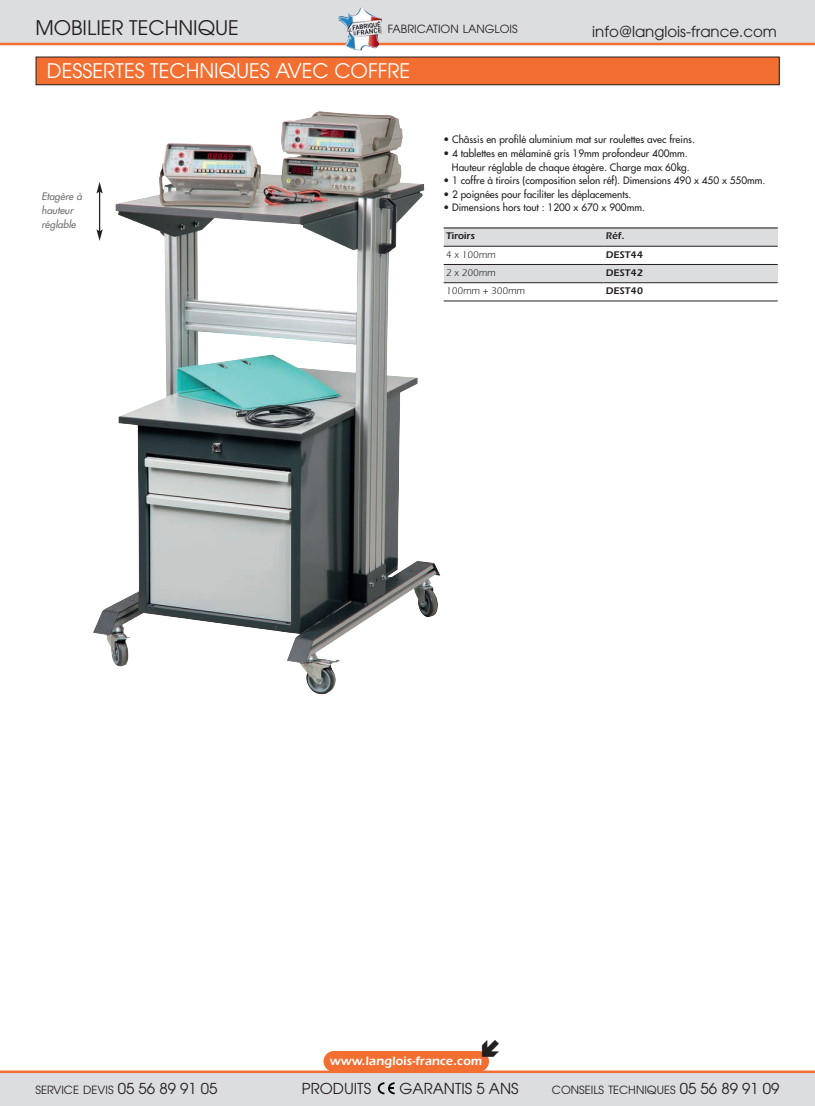
<style>
.page{position:relative;width:815px;height:1106px;background:#fff}
.page>*{position:absolute;margin:0;border:0;box-sizing:border-box;transform-origin:0 0}
.t1{font:20px "Avant Garde";color:#fff}
.t2{font:20px "Avant Garde";color:#231f20}
.t3{font:15px "Avant Garde";color:#231f20}
.t4{font:600 12.5px "Itc Eras";color:#fff}
.t5{font:11.25px "Avant Garde";color:#231f20}
.t6{font:10px/13.6px "Futura";color:#231f20;text-align:right}
.t7{font:600 10px "Itc Eras";color:#231f20}
.t8{font:10px "Itc Eras";color:#231f20}
.t9{font:italic 10px "Futura";color:#6c6d70}
.s1{font-size:15px}
</style>
<div class="page">
<div style="left:0;top:0;width:815px;height:45px;background:#dcdddf"></div>
<hr style="left:0;top:43px;width:815px;height:2px;background:#f36e31">
<div style="left:324px;top:1051px;width:165px;height:20px;background:#f36e31;border-radius:10px"></div>
<div style="left:0;top:1072px;width:815px;height:34px;background:#dcdddf"></div>
<hr style="left:0;top:1070px;width:815px;height:3px;background:#f36e31">
<svg style="left:378px;top:1082px;width:17px;height:12px"></svg>
<img style="left:337px;top:7px;width:45px;height:43px">
<div style="left:36px;top:57px;width:743px;height:28px;background:#f36e31"></div>
<div style="left:36px;top:57px;width:744px;height:28px;border:1px solid #231f20"></div>
<img style="left:93px;top:111px;width:347px;height:584px">
<div style="left:444px;top:228px;width:159px;height:18px;background:#dcdddf"></div>
<div style="left:603px;top:228px;width:175px;height:18px;background:#dcdddf"></div>
<div style="left:444px;top:264px;width:159px;height:19px;background:#dcdddf"></div>
<div style="left:603px;top:264px;width:175px;height:19px;background:#dcdddf"></div>
<hr style="left:444px;top:228px;width:334px;height:1px;background:#231f20">
<hr style="left:444px;top:246px;width:159px;height:1px;background:#231f20">
<hr style="left:603px;top:246px;width:175px;height:1px;background:#231f20">
<hr style="left:444px;top:264px;width:159px;height:1px;background:#231f20">
<hr style="left:603px;top:264px;width:175px;height:1px;background:#231f20">
<hr style="left:444px;top:282px;width:159px;height:1px;background:#231f20">
<hr style="left:603px;top:282px;width:175px;height:1px;background:#231f20">
<hr style="left:444px;top:301px;width:334px;height:1px;background:#231f20">
<hr style="left:99px;top:191px;width:1px;height:40px;background:#231f20">
<svg style="left:96px;top:182px;width:7px;height:11px"></svg>
<svg style="left:96px;top:229px;width:7px;height:12px"></svg>
<p class="t2" style="left:35px;top:20px;width:205px">MOBILIER TECHNIQUE</p>
<p class="t5" style="left:388px;top:25px;width:131px">FABRICATION LANGLOIS</p>
<p class="t1" style="left:47px;top:63px;width:365px">DESSERTES TECHNIQUES AVEC COFFRE</p>
<p class="t3" style="left:592px;top:26px;width:186px">info@langlois-france.com</p>
<p class="t9" style="left:41px;top:192px;width:44px">Etagère à</p>
<p class="t9" style="left:41px;top:205px;width:35px">hauteur</p>
<p class="t9" style="left:41px;top:219px;width:38px">réglable</p>
<p class="t6" style="left:443px;top:133px;width:253px">• Châssis en profilé aluminium mat sur roulettes avec freins.</p>
<p class="t6" style="left:443px;top:147px;width:248px">• 4 tablettes en mélaminé gris 19mm profondeur 400mm.<br>Hauteur réglable de chaque étagère. Charge max 60kg.</p>
<p class="t6" style="left:443px;top:174px;width:324px">• 1 coffre à tiroirs (composition selon réf). Dimensions 490 x 450 x 550mm.</p>
<p class="t6" style="left:443px;top:188px;width:190px">• 2 poignées pour faciliter les déplacements.</p>
<p class="t6" style="left:443px;top:202px;width:203px">• Dimensions hors tout : 1200 x 670 x 900mm.</p>
<p class="t7" style="left:446px;top:233px;width:30px">Tiroirs</p>
<p class="t7" style="left:606px;top:233px;width:20px">Réf.</p>
<p class="t8" style="left:446px;top:251px;width:51px">4 x 100mm</p>
<p class="t7" style="left:606px;top:251px;width:39px">DEST44</p>
<p class="t8" style="left:446px;top:269px;width:51px">2 x 200mm</p>
<p class="t7" style="left:606px;top:269px;width:39px">DEST42</p>
<p class="t8" style="left:446px;top:287px;width:80px">100mm + 300mm</p>
<p class="t7" style="left:606px;top:287px;width:39px">DEST40</p>
<p class="t4" style="left:330px;top:1057px;width:154px">www.langlois-france.com</p>
<p class="t5" style="left:35px;top:1085px;width:184px">SERVICE DEVIS <span class="s1">05 56 89 91 05</span></p>
<p class="t5" style="left:552px;top:1085px;width:229px">CONSEILS TECHNIQUES <span class="s1">05 56 89 91 09</span></p>
<p class="t3" style="left:302px;top:1082px;width:71px">PRODUITS</p>
<p class="t3" style="left:400px;top:1082px;width:121px">GARANTIS 5 ANS</p>
</div>
